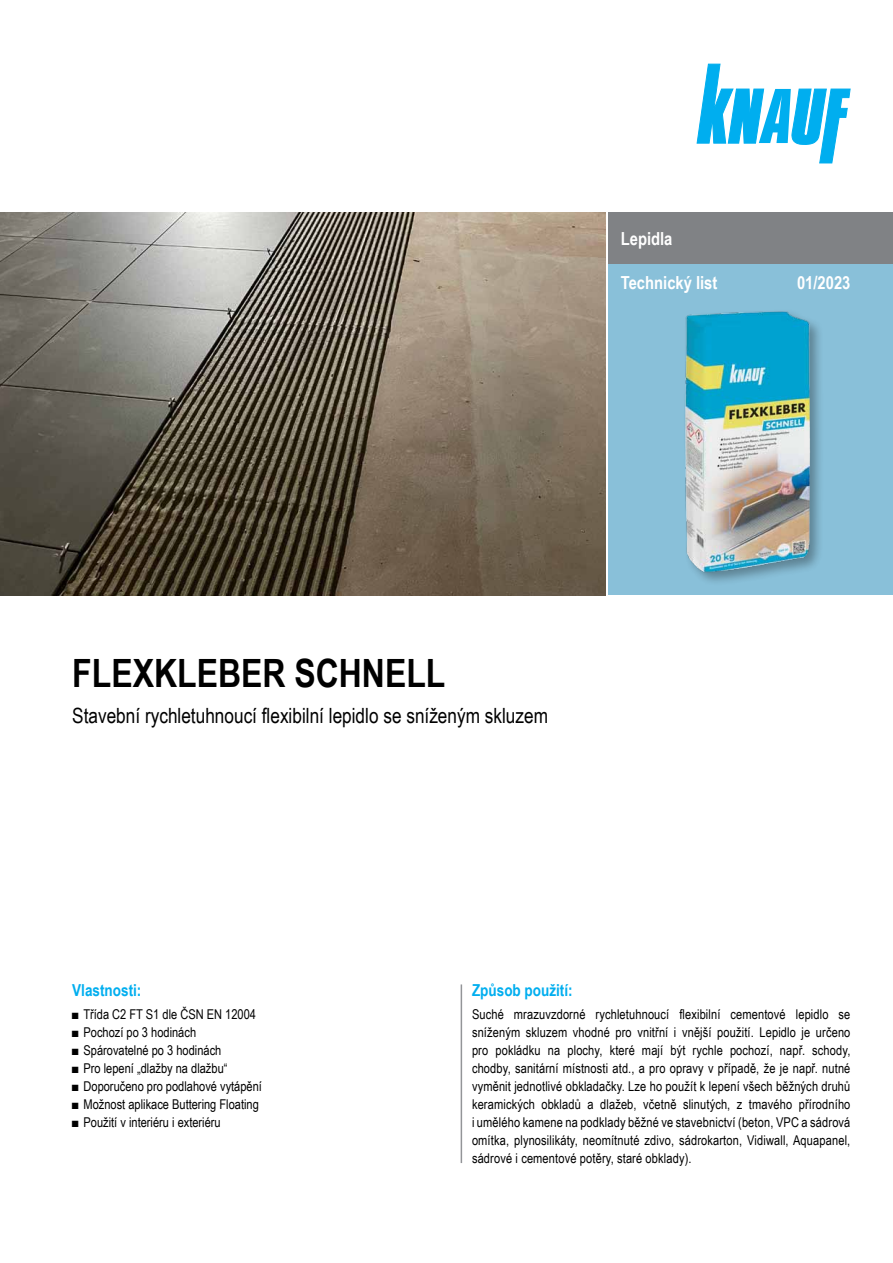
<style>
.page{position:relative;width:893px;height:1263px;background:#fff}
.page>*{position:absolute;margin:0;border:0;box-sizing:border-box;transform-origin:0 0}
.t1{font:700 39px "Arial Narrow";color:#000}
.t2{font:21px "Arial Narrow";color:#000}
.t3{font:700 18px "Arial Narrow";color:#fff}
.t4{font:700 16.5px "Arial Narrow";color:#00aeef}
.t5{font:13.5px/18px "Arial Narrow";color:#000;text-align:justify}
</style>
<div class="page">
<div style="left:608px;top:213px;width:285px;height:382px;background:#89c0d9"></div>
<div style="left:608px;top:213px;width:285px;height:51px;background:#808285"></div>
<div style="left:682px;top:308px;width:142px;height:279px;background:#000;opacity:.32"></div>
<img style="left:682px;top:308px;width:132px;height:273px">
<img style="left:0;top:213px;width:606px;height:382px">
<svg style="left:697px;top:64px;width:153px;height:99px"></svg>
<hr style="left:461px;top:984px;width:1px;height:179px;background:#939598">
<h3 class="t3" style="left:621px;top:225px;width:53px">Lepidla</h3>
<h3 class="t3" style="left:621px;top:269px;width:98px">Technický list</h3>
<h3 class="t3" style="left:797px;top:269px;width:55px">01/2023</h3>
<h1 class="t1" style="left:72px;top:644px;width:375px">FLEXKLEBER SCHNELL</h1>
<h2 class="t2" style="left:72px;top:700px;width:477px">Stavební rychletuhnoucí flexibilní lepidlo se sníženým skluzem</h2>
<p class="t4" style="left:72px;top:978px;width:71px">Vlastnosti:</p>
<p class="t5" style="left:72px;top:1005px;width:185px">■ Třída C2 FT S1 dle ČSN EN 12004</p>
<p class="t5" style="left:72px;top:1023px;width:125px">■ Pochozí po 3 hodinách</p>
<p class="t5" style="left:72px;top:1041px;width:151px">■ Spárovatelné po 3 hodinách</p>
<p class="t5" style="left:72px;top:1059px;width:157px">■ Pro lepení „dlažby na dlažbu“</p>
<p class="t5" style="left:72px;top:1077px;width:191px">■ Doporučeno pro podlahové vytápění</p>
<p class="t5" style="left:72px;top:1095px;width:188px">■ Možnost aplikace Buttering Floating</p>
<p class="t5" style="left:72px;top:1113px;width:150px">■ Použití v interiéru i exteriéru</p>
<p class="t4" style="left:472px;top:978px;width:102px">Způsob použití:</p>
<p class="t5" style="left:472px;top:1005px;width:380px">Suché mrazuvzdorné rychletuhnoucí flexibilní cementové lepidlo se sníženým skluzem vhodné pro vnitřní i vnější použití. Lepidlo je určeno pro pokládku na plochy, které mají být rychle pochozí, např. schody, chodby, sanitární místnosti atd., a pro opravy v případě, že je např. nutné vyměnit jednotlivé obkladačky. Lze ho použít k lepení všech běžných druhů keramických obkladů a dlažeb, včetně slinutých, z tmavého přírodního i umělého kamene na podklady běžné ve stavebnictví (beton, VPC a sádrová omítka, plynosilikáty, neomítnuté zdivo, sádrokarton, Vidiwall, Aquapanel, sádrové i cementové potěry, staré obklady).</p>
</div>
